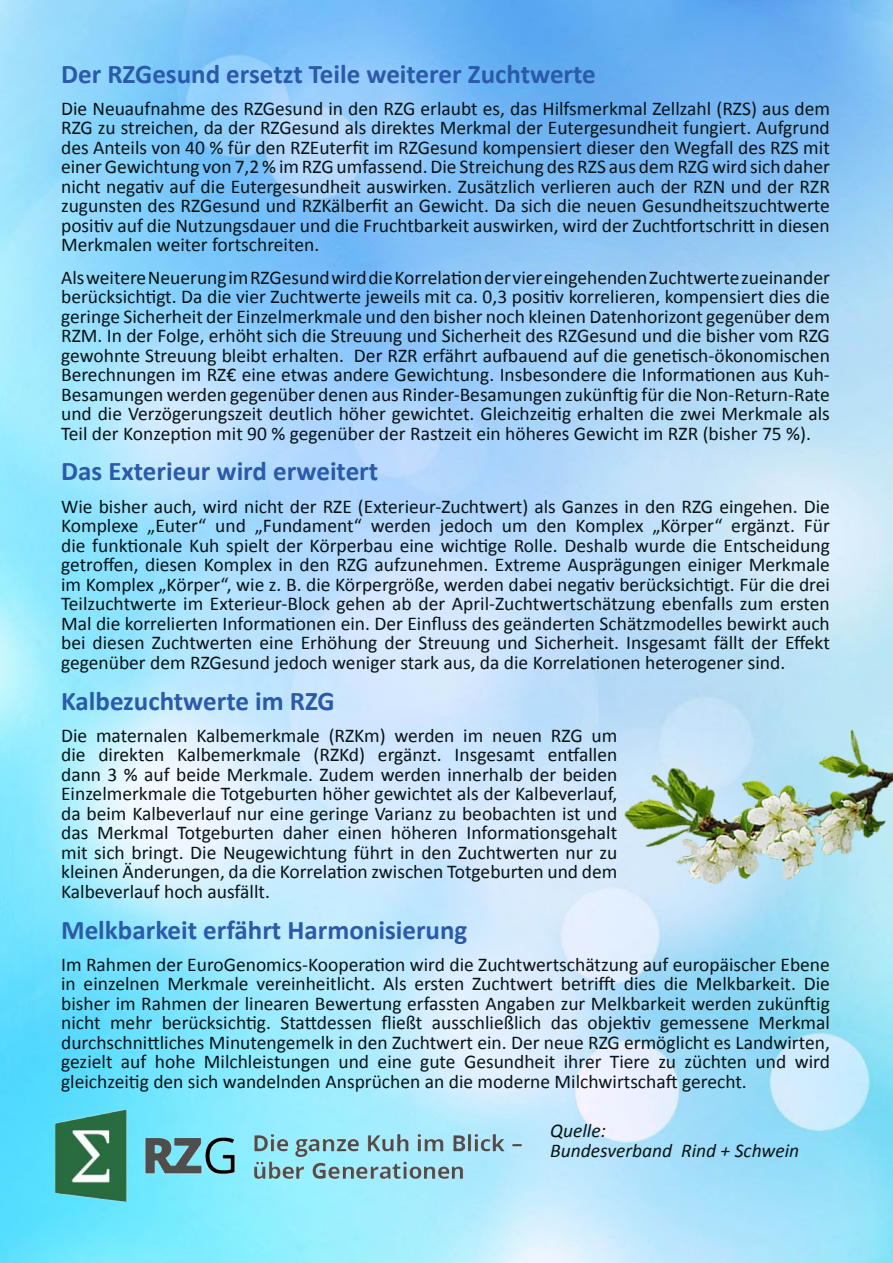
<style>
.page{position:relative;width:893px;height:1263px;background:#fff}
.page>*{position:absolute;margin:0;border:0;box-sizing:border-box;transform-origin:0 0}
.t1{font:700 27px "Calibri";color:#2b5aaa}
.t2{font:19.5px/19.5px "Calibri";color:#0a1314;text-align:justify}
.t3{font:italic 19.5px/19.5px "Calibri";color:#0a1314}
</style>
<div class="page">
<img style="left:0;top:0;width:893px;height:1263px">
<img style="left:56px;top:1109px;width:465px;height:93px">
<img style="left:624px;top:716px;width:269px;height:170px">
<h1 class="t1" style="left:61px;top:56px;width:536px">Der RZGesund ersetzt Teile weiterer Zuchtwerte</h1>
<p class="t2" style="left:61px;top:99px;width:770px">Die Neuaufnahme des RZGesund in den RZG erlaubt es, das Hilfsmerkmal Zellzahl (RZS) aus dem RZG zu streichen, da der RZGesund als direktes Merkmal der Eutergesundheit fungiert. Aufgrund des Anteils von 40 % für den RZEuterfit im RZGesund kompensiert dieser den Wegfall des RZS mit einer Gewichtung von 7,2 % im RZG umfassend. Die Streichung des RZS aus dem RZG wird sich daher nicht negativ auf die Eutergesundheit auswirken. Zusätzlich verlieren auch der RZN und der RZR zugunsten des RZGesund und RZKälberfit an Gewicht. Da sich die neuen Gesundheitszuchtwerte positiv auf die Nutzungsdauer und die Fruchtbarkeit auswirken, wird der Zuchtfortschritt in diesen Merkmalen weiter fortschreiten.</p>
<p class="t2" style="left:61px;top:267px;width:770px">Als weitere Neuerung im RZGesund wird die Korrelation der vier eingehenden Zuchtwerte zueinander berücksichtigt. Da die vier Zuchtwerte jeweils mit ca. 0,3 positiv korrelieren, kompensiert dies die geringe Sicherheit der Einzelmerkmale und den bisher noch kleinen Datenhorizont gegenüber dem RZM. In der Folge, erhöht sich die Streuung und Sicherheit des RZGesund und die bisher vom RZG gewohnte Streuung bleibt erhalten. Der RZR erfährt aufbauend auf die genetisch-ökonomischen Berechnungen im RZ€ eine etwas andere Gewichtung. Insbesondere die Informationen aus Kuh-Besamungen werden gegenüber denen aus Rinder-Besamungen zukünftig für die Non-Return-Rate und die Verzögerungszeit deutlich höher gewichtet. Gleichzeitig erhalten die zwei Merkmale als Teil der Konzeption mit 90 % gegenüber der Rastzeit ein höheres Gewicht im RZR (bisher 75 %).</p>
<h1 class="t1" style="left:61px;top:454px;width:319px">Das Exterieur wird erweitert</h1>
<p class="t2" style="left:61px;top:496px;width:770px">Wie bisher auch, wird nicht der RZE (Exterieur-Zuchtwert) als Ganzes in den RZG eingehen. Die Komplexe „Euter“ und „Fundament“ werden jedoch um den Komplex „Körper“ ergänzt. Für die funktionale Kuh spielt der Körperbau eine wichtige Rolle. Deshalb wurde die Entscheidung getroffen, diesen Komplex in den RZG aufzunehmen. Extreme Ausprägungen einiger Merkmale im Komplex „Körper“, wie z. B. die Körpergröße, werden dabei negativ berücksichtigt. Für die drei Teilzuchtwerte im Exterieur-Block gehen ab der April-Zuchtwertschätzung ebenfalls zum ersten Mal die korrelierten Informationen ein. Der Einfluss des geänderten Schätzmodelles bewirkt auch bei diesen Zuchtwerten eine Erhöhung der Streuung und Sicherheit. Insgesamt fällt der Effekt gegenüber dem RZGesund jedoch weniger stark aus, da die Korrelationen heterogener sind.</p>
<h1 class="t1" style="left:61px;top:683px;width:275px">Kalbezuchtwerte im RZG</h1>
<p class="t2" style="left:61px;top:726px;width:558px">Die maternalen Kalbemerkmale (RZKm) werden im neuen RZG um die direkten Kalbemerkmale (RZKd) ergänzt. Insgesamt entfallen dann 3 % auf beide Merkmale. Zudem werden innerhalb der beiden Einzelmerkmale die Totgeburten höher gewichtet als der Kalbeverlauf, da beim Kalbeverlauf nur eine geringe Varianz zu beobachten ist und das Merkmal Totgeburten daher einen höheren Informationsgehalt mit sich bringt. Die Neugewichtung führt in den Zuchtwerten nur zu kleinen Änderungen, da die Korrelation zwischen Totgeburten und dem Kalbeverlauf hoch ausfällt.</p>
<h1 class="t1" style="left:61px;top:912px;width:408px">Melkbarkeit erfährt Harmonisierung</h1>
<p class="t2" style="left:61px;top:955px;width:770px">Im Rahmen der EuroGenomics-Kooperation wird die Zuchtwertschätzung auf europäischer Ebene in einzelnen Merkmale vereinheitlicht. Als ersten Zuchtwert betrifft dies die Melkbarkeit. Die bisher im Rahmen der linearen Bewertung erfassten Angaben zur Melkbarkeit werden zukünftig nicht mehr berücksichtig. Stattdessen fließt ausschließlich das objektiv gemessene Merkmal durchschnittliches Minutengemelk in den Zuchtwert ein. Der neue RZG ermöglicht es Landwirten, gezielt auf hohe Milchleistungen und eine gute Gesundheit ihrer Tiere zu züchten und wird gleichzeitig den sich wandelnden Ansprüchen an die moderne Milchwirtschaft gerecht.</p>
<p class="t3" style="left:550px;top:1120px;width:251px">Quelle:<br>Bundesverband Rind + Schwein</p>
</div>
